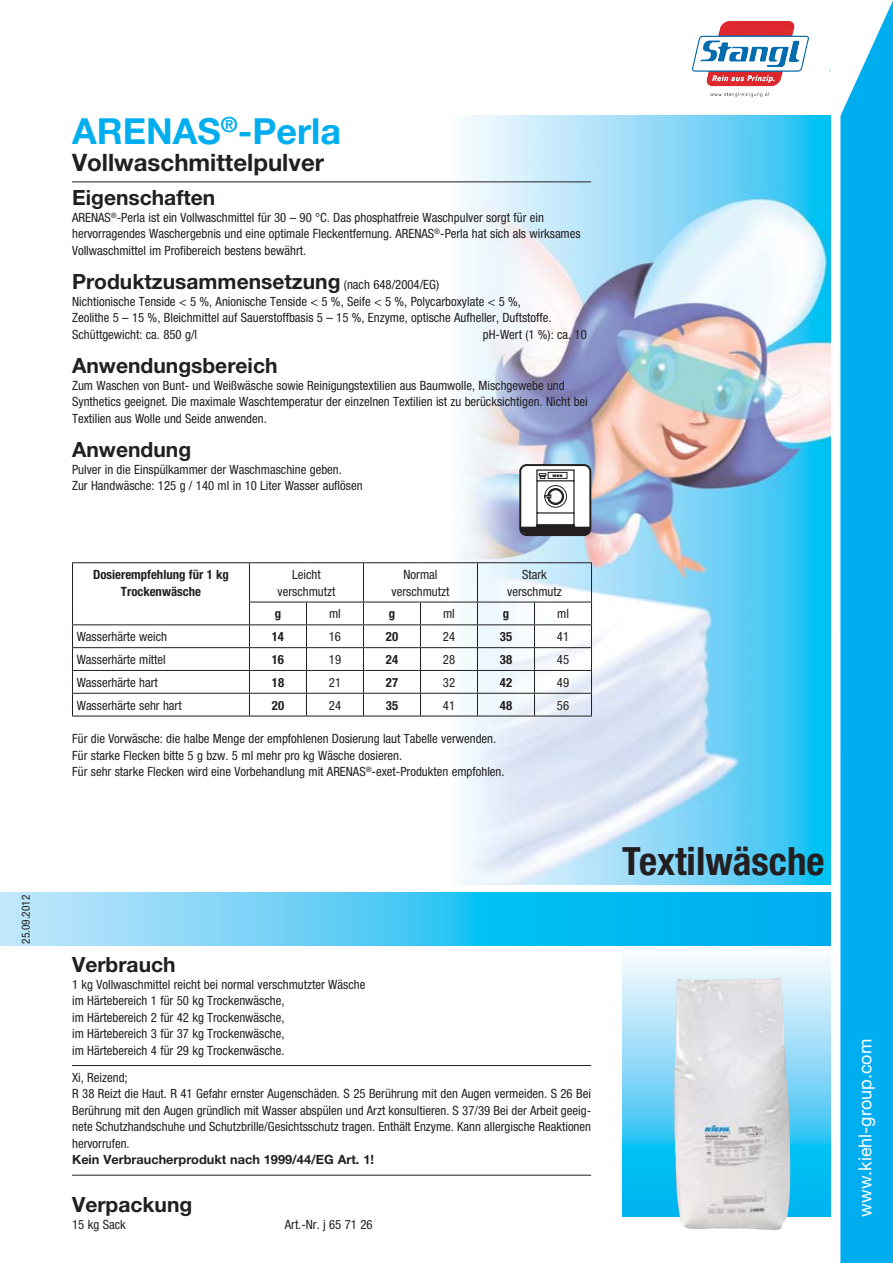
<style>
.page{position:relative;width:893px;height:1263px;background:#fff}
.page>*{position:absolute;margin:0;border:0;box-sizing:border-box;transform-origin:0 0}
.t1{font:700 condensed 39px "Helvetica Neue";color:#231f20}
.t2{font:700 36px "Helvetica Neue";color:#00aeef}
.t3{font:700 24px "Helvetica Neue";color:#231f20}
.t4{font:700 21px "Helvetica Neue";color:#231f20}
.t5{font:18px "Helvetica Neue";color:#fff}
.t6{font:condensed 12.75px/16.5px "Helvetica Neue";color:#231f20}
.t7{font:700 condensed 12.75px/16.5px "Helvetica Neue";color:#231f20;text-align:center}
.t8{font:700 12.75px "Helvetica Neue";color:#231f20}
.t9{font:condensed 11.25px "Helvetica Neue";color:#231f20}
.s1{font-weight:400;font-stretch:condensed;font-size:12.75px}
</style>
<div class="page">
<svg style="left:840px;top:3px;width:52px;height:1260px;background:#14b4f0"></svg>
<svg style="left:0;top:893px;width:830px;height:53px;background:#47c8f4"></svg>
<img style="left:452px;top:115px;width:378px;height:769px">
<svg style="left:622px;top:956px;width:208px;height:260px;background:#addaeb"></svg>
<hr style="left:72px;top:182px;width:519px;height:1px;background:#231f20">
<hr style="left:72px;top:562px;width:177px;height:1px;background:#231f20">
<hr style="left:72px;top:563px;width:1px;height:39px;background:#231f20">
<hr style="left:249px;top:562px;width:57px;height:1px;background:#231f20">
<hr style="left:249px;top:563px;width:1px;height:39px;background:#231f20">
<hr style="left:306px;top:562px;width:114px;height:1px;background:#231f20">
<hr style="left:363px;top:563px;width:1px;height:39px;background:#231f20">
<hr style="left:420px;top:562px;width:114px;height:1px;background:#231f20">
<hr style="left:477px;top:563px;width:1px;height:39px;background:#231f20">
<hr style="left:534px;top:562px;width:58px;height:1px;background:#231f20">
<hr style="left:591px;top:563px;width:1px;height:39px;background:#231f20">
<hr style="left:249px;top:602px;width:57px;height:1px;background:#231f20">
<hr style="left:306px;top:602px;width:57px;height:1px;background:#231f20">
<hr style="left:363px;top:602px;width:57px;height:1px;background:#231f20">
<hr style="left:420px;top:602px;width:57px;height:1px;background:#231f20">
<hr style="left:477px;top:602px;width:57px;height:1px;background:#231f20">
<hr style="left:534px;top:602px;width:58px;height:1px;background:#231f20">
<hr style="left:72px;top:624px;width:177px;height:1px;background:#231f20">
<hr style="left:249px;top:624px;width:57px;height:1px;background:#231f20">
<hr style="left:306px;top:624px;width:57px;height:1px;background:#231f20">
<hr style="left:363px;top:624px;width:57px;height:1px;background:#231f20">
<hr style="left:420px;top:624px;width:57px;height:1px;background:#231f20">
<hr style="left:477px;top:624px;width:57px;height:1px;background:#231f20">
<hr style="left:534px;top:624px;width:58px;height:1px;background:#231f20">
<hr style="left:72px;top:647px;width:177px;height:1px;background:#231f20">
<hr style="left:249px;top:647px;width:57px;height:1px;background:#231f20">
<hr style="left:306px;top:647px;width:57px;height:1px;background:#231f20">
<hr style="left:363px;top:647px;width:57px;height:1px;background:#231f20">
<hr style="left:420px;top:647px;width:57px;height:1px;background:#231f20">
<hr style="left:477px;top:647px;width:57px;height:1px;background:#231f20">
<hr style="left:534px;top:647px;width:58px;height:1px;background:#231f20">
<hr style="left:72px;top:670px;width:177px;height:1px;background:#231f20">
<hr style="left:249px;top:670px;width:57px;height:1px;background:#231f20">
<hr style="left:306px;top:670px;width:57px;height:1px;background:#231f20">
<hr style="left:363px;top:670px;width:57px;height:1px;background:#231f20">
<hr style="left:420px;top:670px;width:57px;height:1px;background:#231f20">
<hr style="left:477px;top:670px;width:57px;height:1px;background:#231f20">
<hr style="left:534px;top:670px;width:58px;height:1px;background:#231f20">
<hr style="left:72px;top:693px;width:177px;height:1px;background:#231f20">
<svg style="left:72px;top:602px;width:1px;height:114px"></svg>
<hr style="left:249px;top:693px;width:57px;height:1px;background:#231f20">
<svg style="left:249px;top:602px;width:1px;height:114px"></svg>
<hr style="left:306px;top:693px;width:57px;height:1px;background:#231f20">
<svg style="left:306px;top:602px;width:1px;height:114px"></svg>
<hr style="left:363px;top:693px;width:57px;height:1px;background:#231f20">
<svg style="left:363px;top:602px;width:1px;height:114px"></svg>
<hr style="left:420px;top:693px;width:57px;height:1px;background:#231f20">
<svg style="left:420px;top:602px;width:1px;height:114px"></svg>
<hr style="left:477px;top:693px;width:57px;height:1px;background:#231f20">
<svg style="left:477px;top:602px;width:1px;height:114px"></svg>
<hr style="left:534px;top:693px;width:58px;height:1px;background:#231f20">
<svg style="left:534px;top:602px;width:1px;height:114px"></svg>
<svg style="left:591px;top:602px;width:1px;height:114px"></svg>
<hr style="left:72px;top:716px;width:234px;height:1px;background:#231f20">
<hr style="left:306px;top:716px;width:286px;height:1px;background:#231f20">
<hr style="left:72px;top:1065px;width:519px;height:1px;background:#231f20">
<hr style="left:72px;top:1175px;width:519px;height:1px;background:#231f20">
<div style="left:520px;top:465px;width:70px;height:70px;background:#fff;border-radius:6px"></div>
<div style="left:519px;top:464px;width:72px;height:72px;border:2px solid #231f20;border-radius:6px"></div>
<svg style="left:520px;top:469px;width:70px;height:67px"></svg>
<svg style="left:760px;top:978px;width:19px;height:1px"></svg>
<img style="left:691px;top:21px;width:118px;height:77px">
<p class="t9" style="left:22px;top:944px;width:50px;rotate:-90deg">25.09.2012</p>
<h2 class="t2" style="left:72px;top:118px;width:270px">ARENAS<sup>®</sup>-Perla</h2>
<h3 class="t3" style="left:72px;top:154px;width:253px">Vollwaschmittelpulver</h3>
<h3 class="t4" style="left:72px;top:190px;width:145px">Eigenschaften</h3>
<p class="t6" style="left:72px;top:210px;width:510px">ARENAS<sup>®</sup>-Perla ist ein Vollwaschmittel für 30 – 90 °C. Das phosphatfreie Waschpulver sorgt für ein hervorragendes Waschergebnis und eine optimale Fleckentfernung. ARENAS<sup>®</sup>-Perla hat sich als wirksames<br>Vollwaschmittel im Profibereich bestens bewährt.</p>
<h3 class="t4" style="left:72px;top:274px;width:368px">Produktzusammensetzung <span class="s1">(nach 648/2004/EG)</span></h3>
<p class="t6" style="left:72px;top:294px;width:481px">Nichtionische Tenside &lt; 5 %, Anionische Tenside &lt; 5 %, Seife &lt; 5 %, Polycarboxylate &lt; 5 %,<br>Zeolithe 5 – 15 %, Bleichmittel auf Sauerstoffbasis 5 – 15 %, Enzyme, optische Aufheller, Duftstoffe.<br>Schüttgewicht: ca. 850 g/l</p>
<p class="t6" style="left:483px;top:327px;width:106px">pH-Wert (1 %): ca. 10</p>
<h3 class="t4" style="left:72px;top:358px;width:207px">Anwendungsbereich</h3>
<p class="t6" style="left:72px;top:378px;width:517px">Zum Waschen von Bunt- und Weißwäsche sowie Reinigungstextilien aus Baumwolle, Mischgewebe und<br>Synthetics geeignet. Die maximale Waschtemperatur der einzelnen Textilien ist zu berücksichtigen. Nicht bei<br>Textilien aus Wolle und Seide anwenden.</p>
<h3 class="t4" style="left:72px;top:442px;width:121px">Anwendung</h3>
<p class="t6" style="left:72px;top:462px;width:292px">Pulver in die Einspülkammer der Waschmaschine geben.<br>Zur Handwäsche: 125 g / 140 ml in 10 Liter Wasser auflösen</p>
<p class="t7" style="left:93px;top:567px;width:137px">Dosierempfehlung für 1 kg<br>Trockenwäsche</p>
<p class="t6" style="left:277px;top:567px;width:59px;text-align:center">Leicht verschmutzt</p>
<p class="t6" style="left:391px;top:567px;width:59px;text-align:center">Normal verschmutzt</p>
<p class="t6" style="left:507px;top:567px;width:56px;text-align:center">Stark verschmutz</p>
<p class="t7" style="left:275px;top:607px;width:8px">g</p>
<p class="t6" style="left:329px;top:607px;width:13px">ml</p>
<p class="t7" style="left:389px;top:607px;width:8px">g</p>
<p class="t6" style="left:443px;top:607px;width:13px">ml</p>
<p class="t7" style="left:503px;top:607px;width:8px">g</p>
<p class="t6" style="left:557px;top:607px;width:13px">ml</p>
<p class="t6" style="left:77px;top:630px;width:92px">Wasserhärte weich</p>
<p class="t7" style="left:272px;top:629px;width:14px">14</p>
<p class="t6" style="left:329px;top:630px;width:14px">16</p>
<p class="t7" style="left:386px;top:629px;width:14px">20</p>
<p class="t6" style="left:443px;top:630px;width:14px">24</p>
<p class="t7" style="left:500px;top:629px;width:14px">35</p>
<p class="t6" style="left:557px;top:630px;width:14px">41</p>
<p class="t6" style="left:77px;top:652px;width:91px">Wasserhärte mittel</p>
<p class="t7" style="left:272px;top:652px;width:14px">16</p>
<p class="t6" style="left:329px;top:652px;width:14px">19</p>
<p class="t7" style="left:386px;top:652px;width:14px">24</p>
<p class="t6" style="left:443px;top:652px;width:14px">28</p>
<p class="t7" style="left:500px;top:652px;width:14px">38</p>
<p class="t6" style="left:557px;top:652px;width:14px">45</p>
<p class="t6" style="left:77px;top:675px;width:82px">Wasserhärte hart</p>
<p class="t7" style="left:272px;top:675px;width:14px">18</p>
<p class="t6" style="left:329px;top:675px;width:14px">21</p>
<p class="t7" style="left:386px;top:675px;width:14px">27</p>
<p class="t6" style="left:443px;top:675px;width:14px">32</p>
<p class="t7" style="left:500px;top:675px;width:14px">42</p>
<p class="t6" style="left:557px;top:675px;width:14px">49</p>
<p class="t6" style="left:77px;top:698px;width:106px">Wasserhärte sehr hart</p>
<p class="t7" style="left:272px;top:698px;width:14px">20</p>
<p class="t6" style="left:329px;top:698px;width:14px">24</p>
<p class="t7" style="left:386px;top:698px;width:14px">35</p>
<p class="t6" style="left:443px;top:698px;width:14px">41</p>
<p class="t7" style="left:500px;top:698px;width:14px">48</p>
<p class="t6" style="left:557px;top:698px;width:14px">56</p>
<p class="t6" style="left:72px;top:732px;width:434px">Für die Vorwäsche: die halbe Menge der empfohlenen Dosierung laut Tabelle verwenden.<br>Für starke Flecken bitte 5 g bzw. 5 ml mehr pro kg Wäsche dosieren.<br>Für sehr starke Flecken wird eine Vorbehandlung mit ARENAS<sup>®</sup>-exet-Produkten empfohlen.</p>
<h1 class="t1" style="left:622px;top:847px;width:204px">Textilwäsche</h1>
<h3 class="t4" style="left:72px;top:957px;width:105px">Verbrauch</h3>
<p class="t6" style="left:72px;top:977px;width:295px">1 kg Vollwaschmittel reicht bei normal verschmutzter Wäsche im Härtebereich 1 für 50 kg Trockenwäsche,<br>im Härtebereich 2 für 42 kg Trockenwäsche,<br>im Härtebereich 3 für 37 kg Trockenwäsche,<br>im Härtebereich 4 für 29 kg Trockenwäsche.</p>
<p class="t6" style="left:72px;top:1070px;width:520px">Xi, Reizend;<br>R 38 Reizt die Haut. R 41 Gefahr ernster Augenschäden. S 25 Berührung mit den Augen vermeiden. S 26 Bei Berührung mit den Augen gründlich mit Wasser abspülen und Arzt konsultieren. S 37/39 Bei der Arbeit geeig&shy;nete Schutzhandschuhe und Schutzbrille/Gesichtsschutz tragen. Enthält Enzyme. Kann allergische Reaktionen hervorrufen.</p>
<p class="t8" style="left:72px;top:1155px;width:303px">Kein Verbraucherprodukt nach 1999/44/EG Art. 1!</p>
<h3 class="t4" style="left:72px;top:1197px;width:122px">Verpackung</h3>
<p class="t6" style="left:72px;top:1217px;width:55px">15 kg Sack</p>
<p class="t6" style="left:285px;top:1217px;width:89px">Art.-Nr. j 65 71 26</p>
<h3 class="t5" style="left:858px;top:1217px;width:179px;rotate:-90deg">www.kiehl-group.com</h3>
</div>
